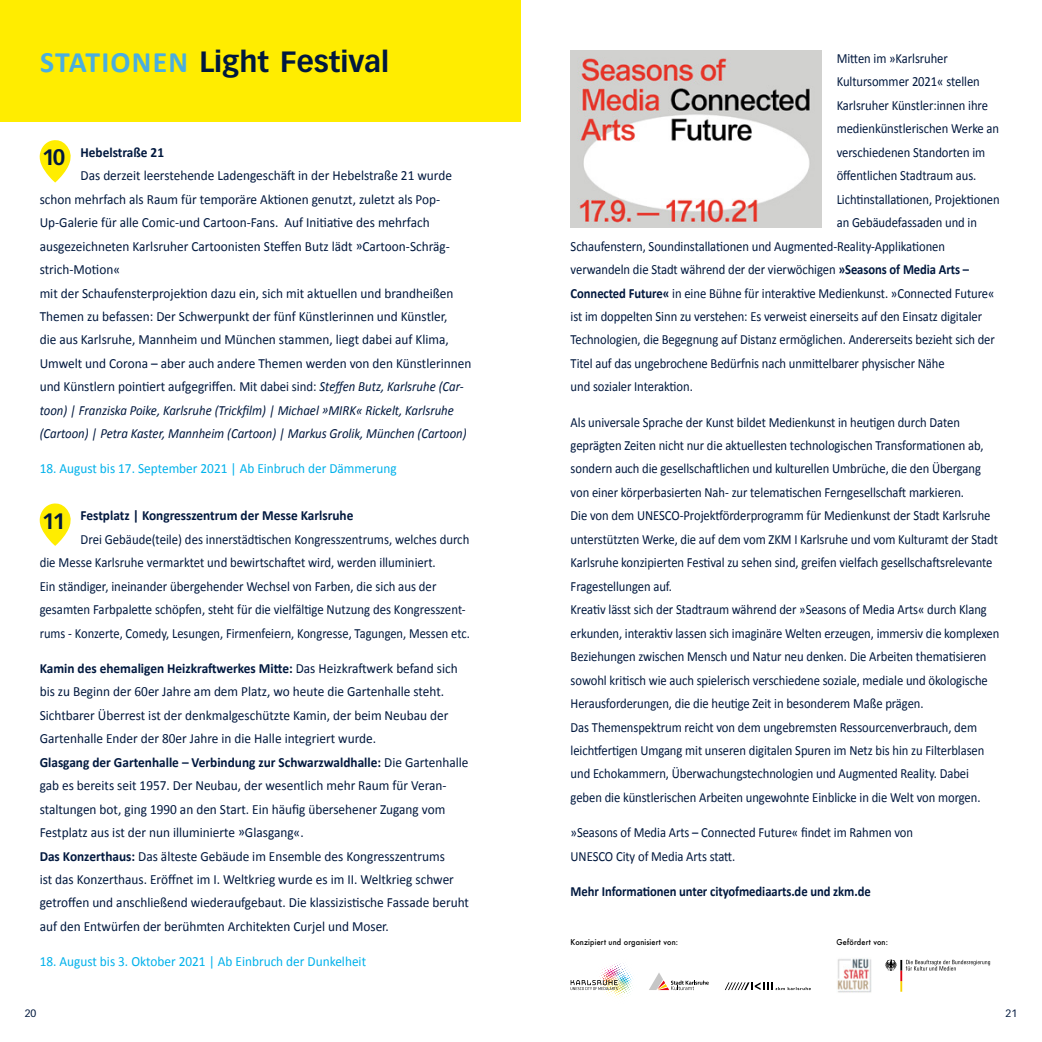
<style>
.page{position:relative;width:1042px;height:1042px;background:#fff}
.page>*{position:absolute;margin:0;border:0;box-sizing:border-box;transform-origin:0 0}
.t1{font:700 28.88px "Vectora LT Pro";color:#00183e}
.t2{font:14px/23.4px "Calibri";letter-spacing:-.005em;color:#00183e;scale:.9 1}
.t3{font:14px/23.4px "Calibri";letter-spacing:-.005em;color:#00183e;scale:.95 1}
.t4{font:14px "Calibri";letter-spacing:-.005em;color:#00183e;scale:.91 1}
.t5{font:italic 14px "Calibri";color:#00183e;scale:.91 1}
.t6{font:14px "Calibri";color:#00b1eb;scale:.95 1}
.t7{font:14px "Calibri";letter-spacing:-.005em;color:#00183e;scale:.89 1}
.t8{font:700 14px "Calibri";letter-spacing:-.005em;color:#00183e;scale:.95 1}
.t9{font:700 14px "Calibri";letter-spacing:-.005em;color:#00183e;scale:.9 1}
.t10{font:10.5px "Vectora LT Pro";color:#00183e}
.t11{font:500 7.88px "Futura";letter-spacing:.02em;color:#000;scale:.93 1}
.s1{font-family:"Calibri";font-size:29.75px;color:#4aaedf}
.s2{font-family:"Vectora LT Pro";font-size:21.88px}
.s3{font-style:italic}
.s4{font-weight:700}
</style>
<div class="page">
<img style="left:570px;top:51px;width:252px;height:176px">
<svg style="left:39px;top:503px;width:32px;height:43px"></svg>
<svg style="left:649px;top:973px;width:60px;height:17px"></svg>
<svg style="left:725px;top:982px;width:86px;height:8px"></svg>
<img style="left:837px;top:958px;width:35px;height:35px">
<svg style="left:885px;top:959px;width:105px;height:32px"></svg>
<svg style="left:570px;top:963px;width:64px;height:35px"></svg>
<svg style="left:39px;top:140px;width:32px;height:43px"></svg>
<div style="left:0;top:0;width:521px;height:122px;background:#ffed00"></div>
<h1 class="t1" style="left:40px;top:44px;width:350px"><span class="s1">STATIONEN</span> Light Festival</h1>
<p class="t8" style="left:42px;top:142px;width:130px"><span class="s2">10</span> Hebelstraße 21</p>
<p class="t3" style="left:81px;top:163px;width:392px">Das derzeit leerstehende Ladengeschäft in der Hebelstraße 21 wurde</p>
<p class="t3" style="left:40px;top:187px;width:423px">schon mehrfach als Raum für temporäre Aktionen genutzt, zuletzt als Pop-</p>
<p class="t3" style="left:40px;top:210px;width:412px">Up-Galerie für alle Comic-und Cartoon-Fans. Auf Initiative des mehrfach</p>
<p class="t3" style="left:40px;top:234px;width:433px">ausgezeichneten Karlsruher Cartoonisten Steffen Butz lädt »Cartoon-Schräg-</p>
<p class="t3" style="left:40px;top:257px;width:86px">strich-Motion«</p>
<p class="t3" style="left:40px;top:281px;width:437px">mit der Schaufensterprojektion dazu ein, sich mit aktuellen und brandheißen</p>
<p class="t3" style="left:40px;top:304px;width:431px">Themen zu befassen: Der Schwerpunkt der fünf Künstlerinnen und Künstler,</p>
<p class="t3" style="left:40px;top:328px;width:432px">die aus Karlsruhe, Mannheim und München stammen, liegt dabei auf Klima,</p>
<p class="t3" style="left:40px;top:351px;width:456px">Umwelt und Corona – aber auch andere Themen werden von den Künstlerinnen</p>
<p class="t3" style="left:40px;top:375px;width:448px">und Künstlern pointiert aufgegriffen. Mit dabei sind: <span class="s3">Steffen Butz, Karlsruhe (Car-</span></p>
<p class="t5" style="left:40px;top:400px;width:457px">toon) | Franziska Poike, Karlsruhe (Trickfilm) | Michael »MIRK« Rickelt, Karlsruhe</p>
<p class="t5" style="left:40px;top:424px;width:471px">(Cartoon) | Petra Kaster, Mannheim (Cartoon) | Markus Grolik, München (Cartoon)</p>
<p class="t6" style="left:40px;top:459px;width:377px">18. August bis 17. September 2021 | Ab Einbruch der Dämmerung</p>
<p class="t8" style="left:42px;top:506px;width:329px"><span class="s2">11</span> Festplatz | Kongresszentrum der Messe Karlsruhe</p>
<p class="t4" style="left:81px;top:529px;width:429px">Drei Gebäude(teile) des innerstädtischen Kongresszentrums, welches durch</p>
<p class="t4" style="left:40px;top:553px;width:437px">die Messe Karlsruhe vermarktet und bewirtschaftet wird, werden illuminiert.</p>
<p class="t4" style="left:40px;top:576px;width:437px">Ein ständiger, ineinander übergehender Wechsel von Farben, die sich aus der</p>
<p class="t4" style="left:40px;top:600px;width:470px">gesamten Farbpalette schöpfen, steht für die vielfältige Nutzung des Kongresszent-</p>
<p class="t7" style="left:40px;top:623px;width:485px">rums - Konzerte, Comedy, Lesungen, Firmenfeiern, Kongresse, Tagungen, Messen etc.</p>
<p class="t3" style="left:40px;top:656px;width:453px"><span class="s4">Kamin des ehemaligen Heizkraftwerkes Mitte:</span> Das Heizkraftwerk befand sich bis zu Beginn der 60er Jahre am dem Platz, wo heute die Gartenhalle steht.<br>Sichtbarer Überrest ist der denkmalgeschützte Kamin, der beim Neubau der Gartenhalle Ender der 80er Jahre in die Halle integriert wurde.<br><span class="s4">Glasgang der Gartenhalle – Verbindung zur Schwarzwaldhalle:</span> Die Gartenhalle gab es bereits seit 1957. Der Neubau, der wesentlich mehr Raum für Veran&shy;staltungen bot, ging 1990 an den Start. Ein häufig übersehener Zugang vom Festplatz aus ist der nun illuminierte »Glasgang«.<br><span class="s4">Das Konzerthaus:</span> Das älteste Gebäude im Ensemble des Kongresszentrums<br>ist das Konzerthaus. Eröffnet im I. Weltkrieg wurde es im II. Weltkrieg schwer getroffen und anschließend wiederaufgebaut. Die klassizistische Fassade beruht auf den Entwürfen der berühmten Architekten Curjel und Moser.</p>
<p class="t6" style="left:40px;top:951px;width:345px">18. August bis 3. Oktober 2021 | Ab Einbruch der Dunkelheit</p>
<p class="t2" style="left:837px;top:46px;width:125px">Mitten im »Karlsruher</p>
<p class="t2" style="left:837px;top:70px;width:161px">Kultursommer 2021« stellen</p>
<p class="t2" style="left:837px;top:93px;width:170px">Karlsruher Künstler:innen ihre</p>
<p class="t2" style="left:837px;top:117px;width:182px">medienkünstlerischen Werke an</p>
<p class="t2" style="left:837px;top:140px;width:167px">verschiedenen Standorten im</p>
<p class="t2" style="left:837px;top:163px;width:157px">öffentlichen Stadtraum aus.</p>
<p class="t2" style="left:837px;top:187px;width:183px">Lichtinstallationen, Projektionen</p>
<p class="t2" style="left:837px;top:210px;width:157px">an Gebäudefassaden und in</p>
<p class="t2" style="left:570px;top:234px;width:417px">Schaufenstern, Soundinstallationen und Augmented-Reality-Applikationen</p>
<p class="t2" style="left:570px;top:257px;width:444px">verwandeln die Stadt während der der vierwöchigen <span class="s4">»Seasons of Media Arts –</span></p>
<p class="t2" style="left:570px;top:281px;width:472px"><span class="s4">Connected Future«</span> in eine Bühne für interaktive Medienkunst. »Connected Future«</p>
<p class="t2" style="left:570px;top:304px;width:459px">ist im doppelten Sinn zu verstehen: Es verweist einerseits auf den Einsatz digitaler</p>
<p class="t2" style="left:570px;top:328px;width:473px">Technologien, die Begegnung auf Distanz ermöglichen. Andererseits bezieht sich der</p>
<p class="t2" style="left:570px;top:351px;width:417px">Titel auf das ungebrochene Bedürfnis nach unmittelbarer physischer Nähe</p>
<p class="t2" style="left:570px;top:375px;width:137px">und sozialer Interaktion.</p>
<p class="t2" style="left:570px;top:410px;width:478px">Als universale Sprache der Kunst bildet Medienkunst in heutigen durch Daten geprägten Zeiten nicht nur die aktuellesten technologischen Transformationen ab, sondern auch die gesellschaftlichen und kulturellen Umbrüche, die den Übergang von einer körperbasierten Nah- zur telematischen Ferngesellschaft markieren.<br>Die von dem UNESCO-Projektförderprogramm für Medienkunst der Stadt Karlsruhe unterstützten Werke, die auf dem vom ZKM I Karlsruhe und vom Kulturamt der Stadt Karlsruhe konzipierten Festival zu sehen sind, greifen vielfach gesellschaftsrelevante Fragestellungen auf.<br>Kreativ lässt sich der Stadtraum während der »Seasons of Media Arts« durch Klang erkunden, interaktiv lassen sich imaginäre Welten erzeugen, immersiv die komplexen Beziehungen zwischen Mensch und Natur neu denken. Die Arbeiten thematisieren sowohl kritisch wie auch spielerisch verschiedene soziale, mediale und ökologische Herausforderungen, die die heutige Zeit in besonderem Maße prägen.<br>Das Themenspektrum reicht von dem ungebremsten Ressourcenverbrauch, dem leichtfertigen Umgang mit unseren digitalen Spuren im Netz bis hin zu Filterblasen und Echokammern, Überwachungstechnologien und Augmented Reality. Dabei geben die künstlerischen Arbeiten ungewohnte Einblicke in die Welt von morgen.</p>
<p class="t2" style="left:570px;top:820px;width:382px">»Seasons of Media Arts – Connected Future« findet im Rahmen von<br>UNESCO City of Media Arts statt.</p>
<p class="t9" style="left:570px;top:882px;width:335px">Mehr Informationen unter cityofmediaarts.de und zkm.de</p>
<p class="t11" style="left:570px;top:936px;width:117px">Konzipiert und organisiert von:</p>
<p class="t11" style="left:836px;top:936px;width:57px">Gefördert von:</p>
<p class="t10" style="left:25px;top:1007px;width:13px">20</p>
<p class="t10" style="left:1005px;top:1007px;width:13px">21</p>
</div>
